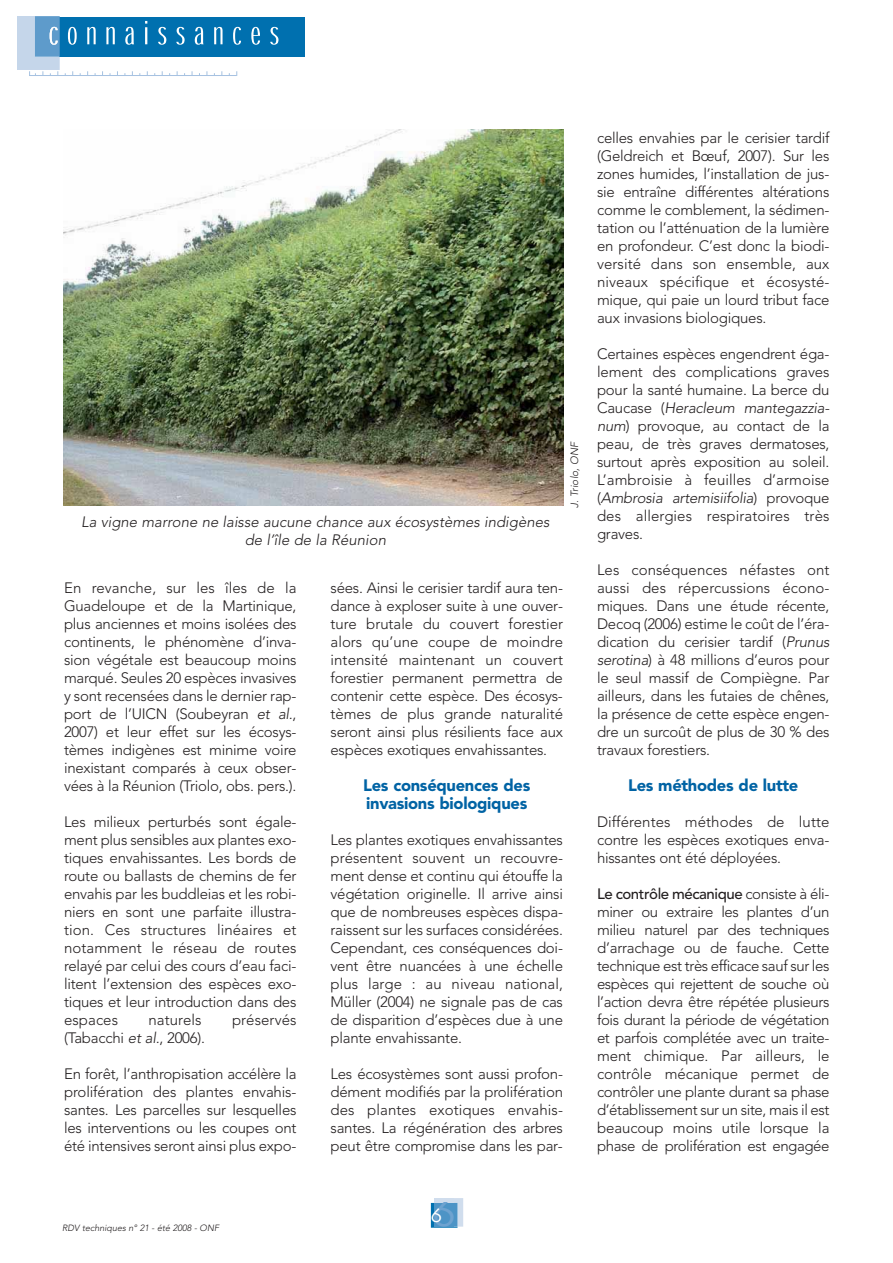
<style>
.page{position:relative;width:893px;height:1263px;background:#fff}
.page>*{position:absolute;margin:0;border:0;box-sizing:border-box;transform-origin:0 0}
.t1{font:20.4px "Skia";color:#fff}
.t2{font:900 16.5px/18px "Avenir";letter-spacing:-.02em;color:#0063a4}
.t3{font:300 15px/18px "Avenir";letter-spacing:-.015em;color:#231f20;text-align:justify}
.t4{font:300 15px "Avenir";letter-spacing:.005em;color:#231f20}
.t5{font:300 10.5px "Avenir";color:#231f20}
.t6{font:300 9px "Avenir";color:#231f20}
.s1{font-size:42px}
.s2{font-weight:500}
</style>
<div class="page">
<svg style="left:431px;top:1198px;width:32px;height:30px"></svg>
<div style="left:435px;top:1198px;width:19px;height:5px;background:#d0dded"></div>
<div style="left:435px;top:1203px;width:19px;height:24px;background:#4d94c6"></div>
<div style="left:60px;top:17px;width:245px;height:40px;background:#0070af"></div>
<svg style="left:251px;top:27px;width:9px;height:18px"></svg>
<svg style="left:270px;top:27px;width:8px;height:18px"></svg>
<svg style="left:17px;top:17px;width:224px;height:59px"></svg>
<img style="left:64px;top:130px;width:499px;height:375px">
<p class="t3" style="left:81px;top:514px;width:472px;text-align:center">La vigne marrone ne laisse aucune chance aux écosystèmes indigènes de l’île de la Réunion</p>
<p class="t5" style="left:570px;top:508px;width:68px;rotate:-90deg">J. Triolo, ONF</p>
<p class="t3" style="left:64px;top:580px;width:234px">En revanche, sur les îles de la Guadeloupe et de la Martinique, plus anciennes et moins isolées des continents, le phénomène d’inva&shy;sion végétale est beaucoup moins marqué. Seules 20 espèces invasives y sont recensées dans le dernier rap&shy;port de l’UICN (Soubeyran et al., 2007) et leur effet sur les écosys&shy;tèmes indigènes est minime voire inexistant comparés à ceux obser&shy;vées à la Réunion (Triolo, obs. pers.).</p>
<p class="t3" style="left:64px;top:814px;width:234px">Les milieux perturbés sont égale&shy;ment plus sensibles aux plantes exo&shy;tiques envahissantes. Les bords de route ou ballasts de chemins de fer envahis par les buddleias et les robi&shy;niers en sont une parfaite illustra&shy;tion. Ces structures linéaires et notamment le réseau de routes relayé par celui des cours d’eau faci&shy;litent l’extension des espèces exo&shy;tiques et leur introduction dans des espaces</p>
<p class="t4" style="left:149px;top:1014px;width:55px">naturels</p>
<p class="t4" style="left:232px;top:1014px;width:66px">préservés</p>
<p class="t3" style="left:64px;top:1030px;width:142px">(Tabacchi et al., 2006).</p>
<p class="t3" style="left:64px;top:1066px;width:234px">En forêt, l’anthropisation accélère la prolifération des plantes envahis&shy;santes. Les parcelles sur lesquelles les interventions ou les coupes ont été intensives seront ainsi plus expo-</p>
<p class="t6" style="left:62px;top:1224px;width:160px">RDV techniques n° 21 - été 2008 - ONF</p>
<p class="t3" style="left:330px;top:580px;width:234px">sées. Ainsi le cerisier tardif aura ten&shy;dance à exploser suite à une ouver&shy;ture brutale du couvert forestier alors qu’une coupe de moindre intensité maintenant un couvert forestier permanent permettra de contenir cette espèce. Des écosys&shy;tèmes de plus grande naturalité seront ainsi plus résilients face aux espèces exotiques envahissantes.</p>
<p class="t2" style="left:363px;top:778px;width:169px">Les conséquences des invasions biologiques</p>
<p class="t3" style="left:330px;top:832px;width:234px">Les plantes exotiques envahissantes présentent souvent un recouvre&shy;ment dense et continu qui étouffe la végétation originelle. Il arrive ainsi que de nombreuses espèces dispa&shy;raissent sur les surfaces considérées.<br>Cependant, ces conséquences doi&shy;vent être nuancées à une échelle plus large : au niveau national, Müller (2004) ne signale pas de cas de disparition d’espèces due à une plante envahissante.</p>
<p class="t3" style="left:330px;top:1066px;width:234px">Les écosystèmes sont aussi profon&shy;dément modifiés par la prolifération des plantes exotiques envahis&shy;santes. La régénération des arbres peut être compromise dans les par-</p>
<h1 class="t1" style="left:430px;top:1203px;width:27px">6<span class="s1">6</span></h1>
<p class="t3" style="left:597px;top:130px;width:234px">celles envahies par le cerisier tardif (Geldreich et Bœuf, 2007). Sur les zones humides, l’installation de jus&shy;sie entraîne différentes altérations comme le comblement, la sédimen&shy;tation ou l’atténuation de la lumière en profondeur. C’est donc la biodi&shy;versité dans son ensemble, aux niveaux spécifique et écosysté&shy;mique, qui paie un lourd tribut face aux invasions biologiques.</p>
<p class="t3" style="left:597px;top:346px;width:236px;text-align:left">Certaines espèces engendrent éga&shy;lement des complications graves pour la santé humaine. La berce du<br>Caucase (Heracleum mantegazzia&shy;num) provoque, au contact de la peau, de très graves dermatoses, surtout après exposition au soleil.<br>L’ambroisie à feuilles d’armoise (Ambrosia artemisiifolia) provoque des allergies respiratoires très graves.</p>
<p class="t3" style="left:597px;top:562px;width:236px;text-align:left">Les conséquences néfastes ont aussi des répercussions écono&shy;miques. Dans une étude récente,<br>Decoq (2006) estime le coût de l’éra&shy;dication du cerisier tardif (Prunus serotina) à 48 millions d’euros pour le seul massif de Compiègne. Par ailleurs, dans les futaies de chênes, la présence de cette espèce engen&shy;dre un surcoût de plus de 30 % des travaux forestiers.</p>
<p class="t2" style="left:628px;top:778px;width:172px">Les méthodes de lutte</p>
<p class="t3" style="left:597px;top:814px;width:234px">Différentes méthodes de lutte contre les espèces exotiques enva&shy;hissantes ont été déployées.</p>
<p class="t3" style="left:597px;top:886px;width:234px"><span class="s2">Le contrôle mécanique</span> consiste à éli&shy;miner ou extraire les plantes d’un milieu naturel par des techniques d’arrachage ou de fauche. Cette technique est très efficace sauf sur les espèces qui rejettent de souche où l’action devra être répétée plusieurs fois durant la période de végétation et parfois complétée avec un traite&shy;ment chimique. Par ailleurs, le contrôle mécanique permet de contrôler une plante durant sa phase d’établissement sur un site, mais il est beaucoup moins utile lorsque la phase de prolifération est engagée</p>
</div>
